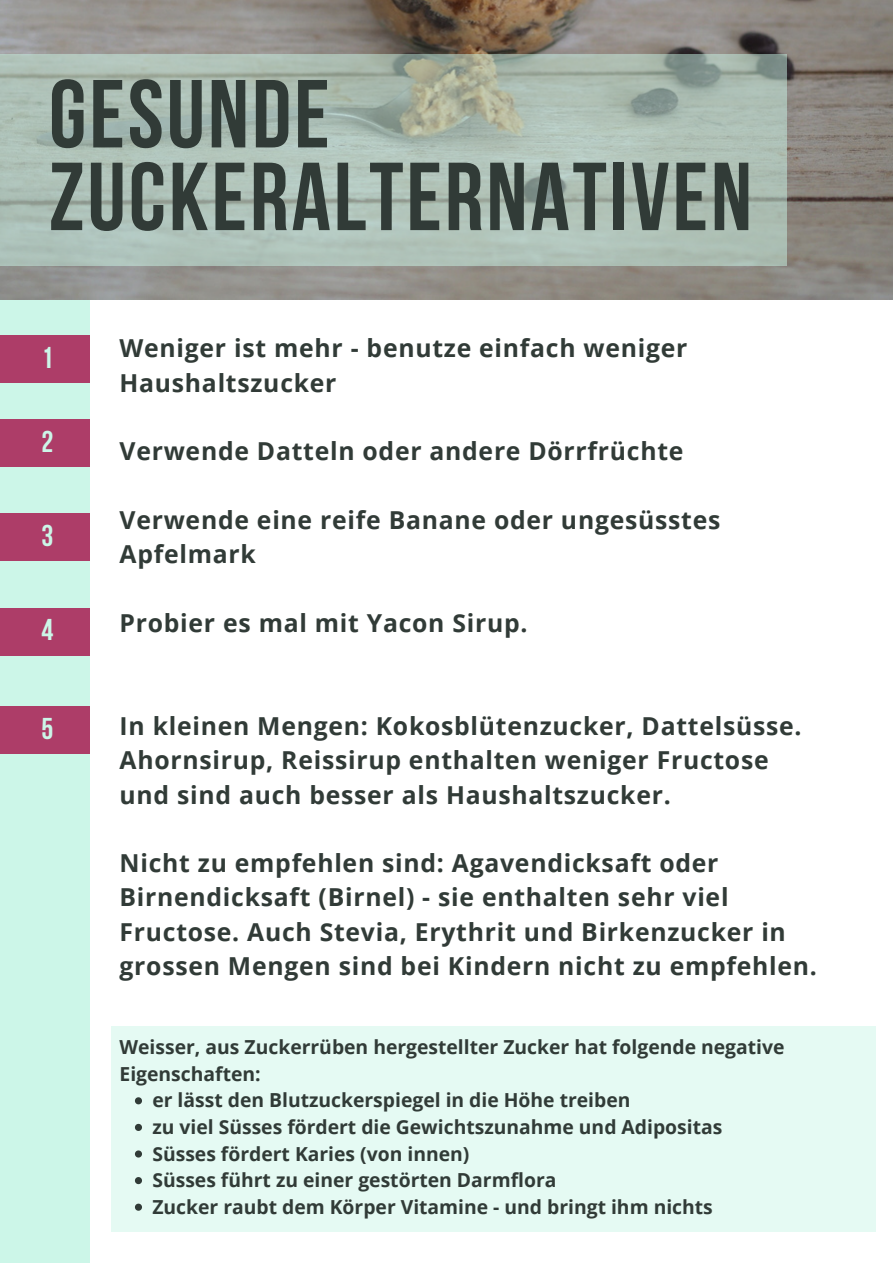
<style>
.page{position:relative;width:893px;height:1263px;background:#fff}
.page>*{position:absolute;margin:0;border:0;box-sizing:border-box;transform-origin:0 0}
.t1{font:700 96.3px/82.7px "Bebas Neue";letter-spacing:.03em;color:#313b37}
.t2{font:700 30px "Bebas Neue";color:#ccf6e8}
.t3{font:700 24.75px/34.3px "Open Sans";letter-spacing:.03em;color:#313b37}
.t4{font:700 19.35px/26.5px "Open Sans";color:#313b37}
</style>
<div class="page">
<div style="left:0;top:0;width:89px;height:1263px;background:#ccf6e8"></div>
<img style="left:0;top:0;width:893px;height:299px">
<svg style="left:0;top:55px;width:786px;height:210px;background:#abbdb2"></svg>
<div style="left:111px;top:1026px;width:764px;height:205px;background:#e5faf3"></div>
<svg style="left:135px;top:1097px;width:7px;height:7px"></svg>
<svg style="left:135px;top:1124px;width:7px;height:7px"></svg>
<svg style="left:135px;top:1150px;width:7px;height:7px"></svg>
<svg style="left:135px;top:1177px;width:7px;height:7px"></svg>
<svg style="left:135px;top:1203px;width:7px;height:8px"></svg>
<div style="left:0;top:335px;width:89px;height:48px;background:#ad3d68"></div>
<div style="left:0;top:419px;width:89px;height:47px;background:#ad3d68"></div>
<div style="left:0;top:513px;width:89px;height:48px;background:#ad3d68"></div>
<div style="left:0;top:607px;width:89px;height:48px;background:#ad3d68"></div>
<div style="left:0;top:706px;width:89px;height:47px;background:#ad3d68"></div>
<p class="t1" style="left:49px;top:82px;width:704px">GESUNDE<br>ZUCKERALTERNATIVEN</p>
<p class="t2" style="left:42px;top:345px;width:13px">1</p>
<p class="t2" style="left:42px;top:429px;width:13px">2</p>
<p class="t2" style="left:42px;top:524px;width:13px">3</p>
<p class="t2" style="left:42px;top:618px;width:13px">4</p>
<p class="t2" style="left:42px;top:716px;width:13px">5</p>
<p class="t3" style="left:120px;top:331px;width:569px">Weniger ist mehr - benutze einfach weniger<br>Haushaltszucker</p>
<p class="t3" style="left:120px;top:434px;width:565px">Verwende Datteln oder andere Dörrfrüchte</p>
<p class="t3" style="left:120px;top:502px;width:602px">Verwende eine reife Banane oder ungesüsstes<br>Apfelmark</p>
<p class="t3" style="left:120px;top:605px;width:409px">Probier es mal mit Yacon Sirup.</p>
<p class="t3" style="left:120px;top:708px;width:683px">In kleinen Mengen: Kokosblütenzucker, Dattelsüsse.<br>Ahornsirup, Reissirup enthalten weniger Fructose und sind auch besser als Haushaltszucker.</p>
<p class="t3" style="left:120px;top:845px;width:699px">Nicht zu empfehlen sind: Agavendicksaft oder Birnendicksaft (Birnel) - sie enthalten sehr viel Fructose. Auch Stevia, Erythrit und Birkenzucker in grossen Mengen sind bei Kindern nicht zu empfehlen.</p>
<p class="t4" style="left:120px;top:1033px;width:666px">Weisser, aus Zuckerrüben hergestellter Zucker hat folgende negative<br>Eigenschaften:</p>
<p class="t4" style="left:152px;top:1086px;width:479px">er lässt den Blutzuckerspiegel in die Höhe treiben</p>
<p class="t4" style="left:152px;top:1113px;width:571px">zu viel Süsses fördert die Gewichtszunahme und Adipositas</p>
<p class="t4" style="left:152px;top:1140px;width:318px">Süsses fördert Karies (von innen)</p>
<p class="t4" style="left:152px;top:1166px;width:405px">Süsses führt zu einer gestörten Darmflora</p>
<p class="t4" style="left:152px;top:1193px;width:562px">Zucker raubt dem Körper Vitamine - und bringt ihm nichts</p>
</div>
